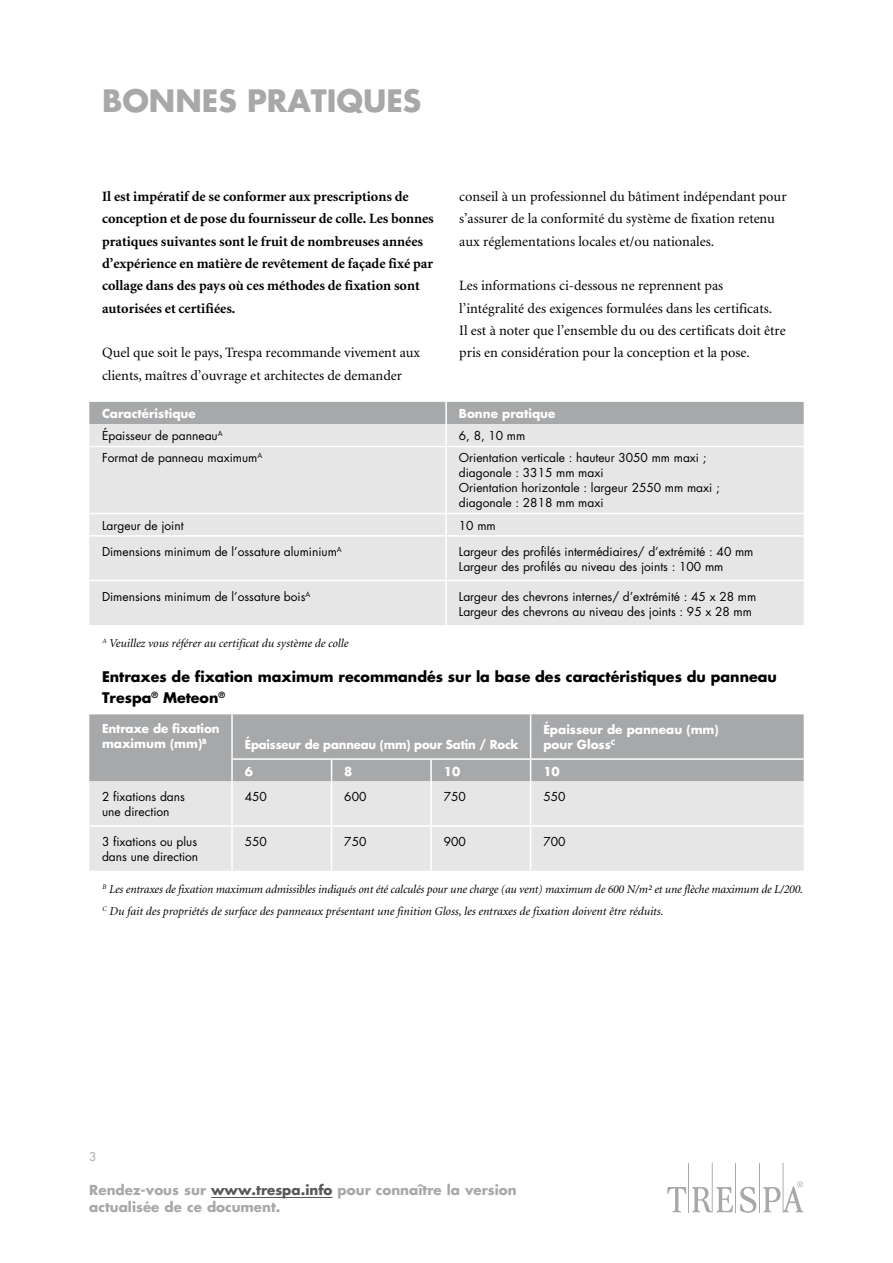
<style>
.page{position:relative;width:893px;height:1263px;background:#fff}
.page>*{position:absolute;margin:0;border:0;box-sizing:border-box;transform-origin:0 0}
.t1{font:700 30px "TR Futura";color:#a7a8aa}
.t2{font:14.25px/22.4px "TR Minion";color:#000}
.t3{font:700 14.25px/22.4px "TR Minion";color:#000}
.t4{font:700 14.25px/21px "TR Futura";color:#000}
.t5{font:700 13.5px/16.5px "TR Futura";color:#a7a8aa}
.t6{font:12px/15px "TR Futura";color:#000}
.t7{font:italic 12px/22.4px "TR Minion";color:#000}
.t8{font:700 12px/15px "TR Futura";color:#fff}
.t9{font:12px "TR Futura";color:#a7a8aa}
.s1{color:#58585a}
</style>
<div class="page">
<hr style="left:759px;top:1163px;width:1px;height:49px;background:#a7a8aa">
<hr style="left:783px;top:1163px;width:1px;height:49px;background:#a7a8aa">
<hr style="left:735px;top:1163px;width:1px;height:49px;background:#a7a8aa">
<hr style="left:712px;top:1163px;width:1px;height:49px;background:#a7a8aa">
<hr style="left:688px;top:1163px;width:1px;height:49px;background:#a7a8aa">
<svg style="left:740px;top:1187px;width:16px;height:26px"></svg>
<svg style="left:667px;top:1187px;width:19px;height:25px"></svg>
<svg style="left:692px;top:1187px;width:41px;height:25px"></svg>
<svg style="left:763px;top:1181px;width:40px;height:31px"></svg>
<div style="left:89px;top:402px;width:715px;height:22px;background:#a7a8aa"></div>
<div style="left:89px;top:424px;width:715px;height:201px;background:#e6e6e7"></div>
<hr style="left:445px;top:402px;width:2px;height:22px;background:#fff">
<hr style="left:445px;top:424px;width:2px;height:22px;background:#fff">
<hr style="left:445px;top:447px;width:2px;height:66px;background:#fff">
<hr style="left:445px;top:514px;width:2px;height:21px;background:#fff">
<hr style="left:445px;top:536px;width:2px;height:44px;background:#fff">
<hr style="left:445px;top:581px;width:2px;height:44px;background:#fff">
<hr style="left:89px;top:446px;width:357px;height:1px;background:#fff">
<hr style="left:446px;top:446px;width:358px;height:1px;background:#fff">
<hr style="left:89px;top:513px;width:357px;height:1px;background:#fff">
<hr style="left:446px;top:513px;width:358px;height:1px;background:#fff">
<hr style="left:89px;top:535px;width:357px;height:1px;background:#fff">
<hr style="left:446px;top:535px;width:358px;height:1px;background:#fff">
<hr style="left:89px;top:580px;width:357px;height:1px;background:#fff">
<hr style="left:446px;top:580px;width:358px;height:1px;background:#fff">
<div style="left:89px;top:714px;width:715px;height:67px;background:#a7a8aa"></div>
<div style="left:89px;top:781px;width:715px;height:90px;background:#e6e6e7"></div>
<hr style="left:231px;top:714px;width:2px;height:44px;background:#fff">
<hr style="left:530px;top:714px;width:1px;height:44px;background:#fff">
<hr style="left:231px;top:760px;width:2px;height:21px;background:#fff">
<svg style="left:530px;top:760px;width:1px;height:21px"></svg>
<hr style="left:231px;top:781px;width:2px;height:44px;background:#fff">
<hr style="left:331px;top:781px;width:1px;height:44px;background:#fff">
<hr style="left:430px;top:781px;width:2px;height:44px;background:#fff">
<hr style="left:530px;top:781px;width:1px;height:44px;background:#fff">
<hr style="left:231px;top:827px;width:2px;height:44px;background:#fff">
<hr style="left:331px;top:827px;width:1px;height:44px;background:#fff">
<hr style="left:430px;top:827px;width:2px;height:44px;background:#fff">
<hr style="left:530px;top:827px;width:1px;height:44px;background:#fff">
<svg style="left:331px;top:760px;width:1px;height:21px"></svg>
<hr style="left:430px;top:760px;width:2px;height:21px;background:#fff">
<hr style="left:89px;top:825px;width:143px;height:2px;background:#fff">
<hr style="left:232px;top:825px;width:100px;height:2px;background:#fff">
<hr style="left:332px;top:825px;width:99px;height:2px;background:#fff">
<hr style="left:431px;top:825px;width:100px;height:2px;background:#fff">
<hr style="left:531px;top:825px;width:273px;height:2px;background:#fff">
<hr style="left:231px;top:758px;width:101px;height:2px;background:#fff">
<hr style="left:332px;top:758px;width:99px;height:2px;background:#fff">
<hr style="left:431px;top:758px;width:100px;height:2px;background:#fff">
<hr style="left:531px;top:758px;width:273px;height:2px;background:#fff">
<hr style="left:211px;top:1197px;width:122px;height:1px;background:#58585a">
<h1 class="t1" style="left:102px;top:80px;width:321px">BONNES PRATIQUES</h1>
<p class="t3" style="left:102px;top:186px;width:333px">Il est impératif de se conformer aux prescriptions de conception et de pose du fournisseur de colle. Les bonnes pratiques suivantes sont le fruit de nombreuses années d’expérience en matière de revêtement de façade fixé par collage dans des pays où ces méthodes de fixation sont autorisées et certifiées.</p>
<p class="t2" style="left:102px;top:342px;width:320px">Quel que soit le pays, Trespa recommande vivement aux clients, maîtres d’ouvrage et architectes de demander</p>
<p class="t2" style="left:459px;top:186px;width:329px">conseil à un professionnel du bâtiment indépendant pour s’assurer de la conformité du système de fixation retenu aux réglementations locales et/ou nationales.</p>
<p class="t2" style="left:459px;top:275px;width:328px">Les informations ci-dessous ne reprennent pas l’intégralité des exigences formulées dans les certificats.<br>Il est à noter que l’ensemble du ou des certificats doit être pris en considération pour la conception et la pose.</p>
<p class="t8" style="left:102px;top:406px;width:95px">Caractéristique</p>
<p class="t8" style="left:459px;top:406px;width:98px">Bonne pratique</p>
<p class="t6" style="left:102px;top:428px;width:122px">Épaisseur de panneau<sup>A</sup></p>
<p class="t6" style="left:459px;top:428px;width:68px">6, 8, 10 mm</p>
<p class="t6" style="left:102px;top:450px;width:162px">Format de panneau maximum<sup>A</sup></p>
<p class="t6" style="left:459px;top:450px;width:262px">Orientation verticale : hauteur 3050 mm maxi ; diagonale : 3315 mm maxi<br>Orientation horizontale : largeur 2550 mm maxi ; diagonale : 2818 mm maxi</p>
<p class="t6" style="left:102px;top:517px;width:83px">Largeur de joint</p>
<p class="t6" style="left:459px;top:517px;width:38px">10 mm</p>
<p class="t6" style="left:102px;top:543px;width:241px">Dimensions minimum de l’ossature aluminium<sup>A</sup></p>
<p class="t6" style="left:459px;top:543px;width:296px">Largeur des profilés intermédiaires/ d’extrémité : 40 mm<br>Largeur des profilés au niveau des joints : 100 mm</p>
<p class="t6" style="left:102px;top:588px;width:210px">Dimensions minimum de l’ossature bois<sup>A</sup></p>
<p class="t6" style="left:459px;top:588px;width:299px">Largeur des chevrons internes/ d’extrémité : 45 x 28 mm<br>Largeur des chevrons au niveau des joints : 95 x 28 mm</p>
<p class="t7" style="left:102px;top:633px;width:248px"><sup>A</sup> Veuillez vous référer au certificat du système de colle</p>
<p class="t4" style="left:102px;top:665px;width:676px">Entraxes de fixation maximum recommandés sur la base des caractéristiques du panneau<br>Trespa<sup>®</sup> Meteon<sup>®</sup></p>
<p class="t8" style="left:102px;top:720px;width:119px">Entraxe de fixation maximum (mm)<sup>B</sup></p>
<p class="t8" style="left:543px;top:721px;width:177px">Épaisseur de panneau (mm) pour Gloss<sup>C</sup></p>
<p class="t8" style="left:245px;top:736px;width:275px">Épaisseur de panneau (mm) pour Satin / Rock</p>
<p class="t8" style="left:245px;top:763px;width:10px">6</p>
<p class="t8" style="left:344px;top:763px;width:10px">8</p>
<p class="t8" style="left:444px;top:763px;width:18px">10</p>
<p class="t8" style="left:543px;top:763px;width:18px">10</p>
<p class="t6" style="left:102px;top:789px;width:84px">2 fixations dans une direction</p>
<p class="t6" style="left:245px;top:789px;width:24px">450</p>
<p class="t6" style="left:344px;top:789px;width:24px">600</p>
<p class="t6" style="left:444px;top:789px;width:24px">750</p>
<p class="t6" style="left:543px;top:789px;width:24px">550</p>
<p class="t6" style="left:102px;top:834px;width:98px">3 fixations ou plus dans une direction</p>
<p class="t6" style="left:245px;top:834px;width:24px">550</p>
<p class="t6" style="left:344px;top:834px;width:24px">750</p>
<p class="t6" style="left:444px;top:834px;width:24px">900</p>
<p class="t6" style="left:543px;top:834px;width:24px">700</p>
<p class="t7" style="left:102px;top:878px;width:702px"><sup>B</sup> Les entraxes de fixation maximum admissibles indiqués ont été calculés pour une charge (au vent) maximum de 600 N/m² et une flèche maximum de L/200.<br><sup>C</sup> Du fait des propriétés de surface des panneaux présentant une finition Gloss, les entraxes de fixation doivent être réduits.</p>
<p class="t9" style="left:89px;top:1148px;width:9px">3</p>
<p class="t5" style="left:89px;top:1182px;width:429px">Rendez-vous sur <span class="s1">www.trespa.info</span> pour connaître la version actualisée de ce document.</p>
</div>
